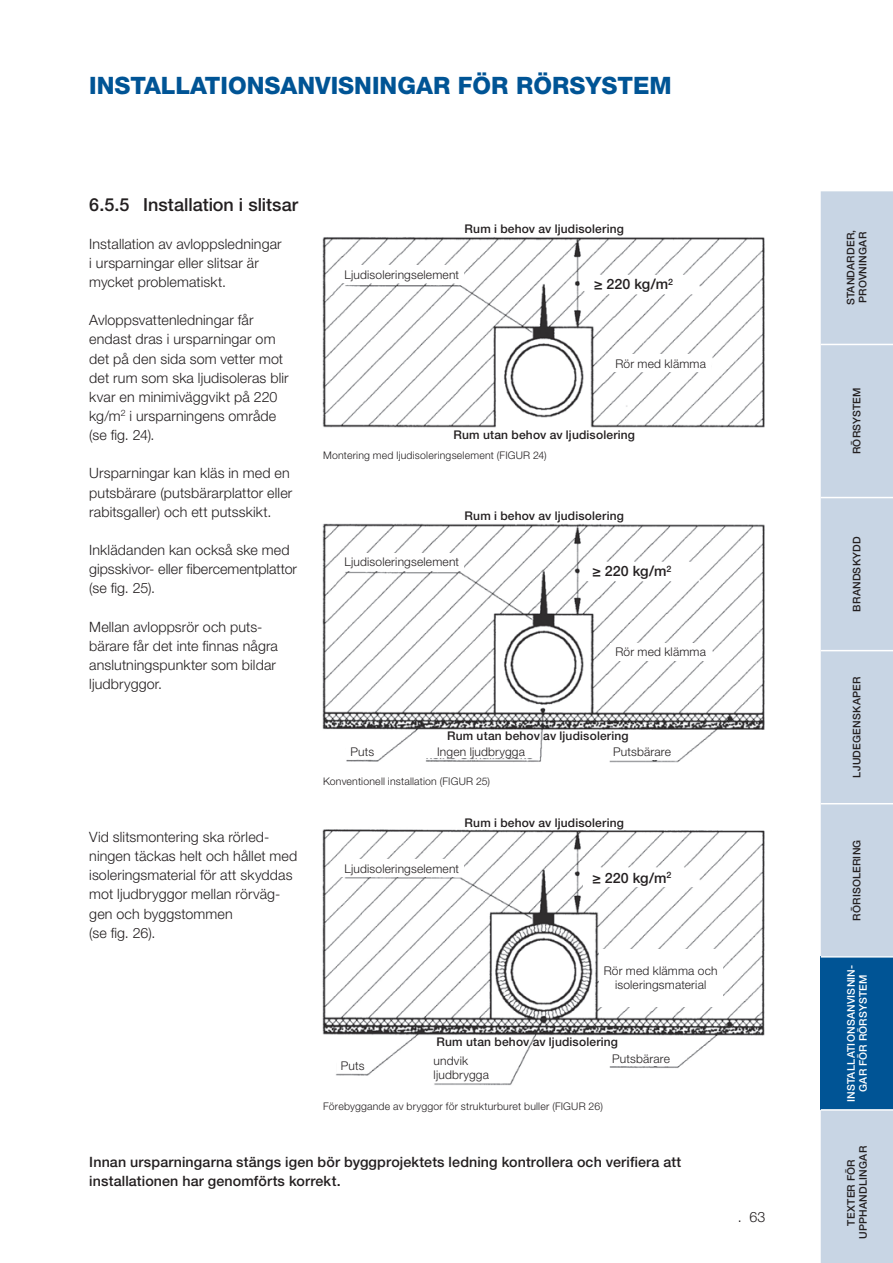
<style>
.page{position:relative;width:893px;height:1263px;background:#fff}
.page>*{position:absolute;margin:0;border:0;box-sizing:border-box;transform-origin:0 0}
.t1{font:800 24px "Helvetica Neue LT Pro";color:#005495}
.t2{font:500 18px "Helvetica Neue LT Pro";color:#231f20}
.t3{font:300 14.25px/19.2px "Helvetica Neue LT Pro";letter-spacing:.01em;color:#231f20}
.t4{font:500 14.25px/19.2px "Helvetica Neue LT Pro";letter-spacing:.01em;color:#231f20}
.t5{font:300 12px/14.4px "Helvetica Neue LT Pro";letter-spacing:.015em;color:#231f20;text-align:center}
.t6{font:500 12px "Helvetica Neue LT Pro";letter-spacing:.015em;color:#231f20}
.t7{font:300 10.5px "Helvetica Neue LT Pro";letter-spacing:.02em;color:#231f20}
.t8{font:500 10.5px/12px "Helvetica Neue LT Pro";letter-spacing:.02em;color:#231f20}
.t9{font:500 10.5px/12px "Helvetica Neue LT Pro";letter-spacing:.02em;color:#fff;text-align:center}
</style>
<div class="page">
<div style="left:821px;top:191px;width:72px;height:1072px;background:#c8d5e4"></div>
<div style="left:821px;top:957px;width:72px;height:153px;background:#005495"></div>
<hr style="left:821px;top:344px;width:72px;height:1px;background:#fff">
<hr style="left:821px;top:497px;width:72px;height:1px;background:#fff">
<hr style="left:821px;top:650px;width:72px;height:1px;background:#fff">
<hr style="left:821px;top:803px;width:72px;height:1px;background:#fff">
<hr style="left:821px;top:956px;width:72px;height:1px;background:#fff">
<hr style="left:821px;top:1109px;width:72px;height:2px;background:#fff">
<img style="left:322px;top:829px;width:443px;height:257px">
<div style="left:534px;top:1073px;width:231px;height:18px;background:#fff"></div>
<img style="left:322px;top:237px;width:443px;height:191px">
<img style="left:322px;top:523px;width:443px;height:240px">
<div style="left:585px;top:275px;width:114px;height:18px;background:#fff"></div>
<div style="left:584px;top:562px;width:113px;height:18px;background:#fff"></div>
<div style="left:584px;top:868px;width:113px;height:19px;background:#fff"></div>
<div style="left:340px;top:266px;width:123px;height:17px;background:#fff"></div>
<div style="left:340px;top:553px;width:123px;height:18px;background:#fff"></div>
<div style="left:340px;top:859px;width:123px;height:18px;background:#fff"></div>
<div style="left:610px;top:355px;width:101px;height:17px;background:#fff"></div>
<div style="left:610px;top:643px;width:101px;height:17px;background:#fff"></div>
<div style="left:599px;top:949px;width:123px;height:57px;background:#fff"></div>
<div style="left:346px;top:746px;width:32px;height:12px;background:#fff"></div>
<div style="left:337px;top:1060px;width:32px;height:12px;background:#fff"></div>
<div style="left:424px;top:745px;width:114px;height:13px;background:#fff"></div>
<div style="left:431px;top:1053px;width:77px;height:29px;background:#fff"></div>
<div style="left:607px;top:744px;width:68px;height:15px;background:#fff"></div>
<div style="left:606px;top:1050px;width:68px;height:16px;background:#fff"></div>
<h1 class="t1" style="left:89px;top:71px;width:584px">INSTALLATIONSANVISNINGAR FÖR RÖRSYSTEM</h1>
<p class="t2" style="left:89px;top:193px;width:210px">6.5.5 Installation i slitsar</p>
<p class="t3" style="left:89px;top:234px;width:194px">Installation av avloppsledningar i ursparningar eller slitsar är mycket problematiskt.</p>
<p class="t3" style="left:89px;top:310px;width:201px">Avloppsvattenledningar får endast dras i ursparningar om det på den sida som vetter mot det rum som ska ljudisoleras blir kvar en minimiväggvikt på 220 kg/m<sup>2</sup> i ursparningens område (se fig. 24).</p>
<p class="t3" style="left:89px;top:463px;width:205px">Ursparningar kan kläs in med en putsbärare (putsbärarplattor eller rabitsgaller) och ett putsskikt.</p>
<p class="t3" style="left:89px;top:540px;width:209px">Inklädanden kan också ske med gipsskivor- eller fibercementplattor (se fig. 25).</p>
<p class="t3" style="left:89px;top:616px;width:190px">Mellan avloppsrör och puts&shy;bärare får det inte finnas några anslutningspunkter som bildar ljudbryggor.</p>
<p class="t3" style="left:89px;top:827px;width:210px">Vid slitsmontering ska rörled&shy;ningen täckas helt och hållet med isoleringsmaterial för att skyddas mot ljudbryggor mellan rörväg&shy;gen och byggstommen<br>(se fig. 26).</p>
<p class="t6" style="left:465px;top:222px;width:161px">Rum i behov av ljudisolering</p>
<p class="t5" style="left:345px;top:267px;width:116px">Ljudisoleringselement</p>
<p class="t4" style="left:594px;top:275px;width:81px">≥ 220 kg/m<sup>2</sup></p>
<p class="t5" style="left:615px;top:356px;width:92px">Rör med klämma</p>
<p class="t6" style="left:453px;top:427px;width:183px">Rum utan behov av ljudisolering</p>
<p class="t7" style="left:323px;top:449px;width:225px">Montering med ljudisoleringselement (FIGUR 24)</p>
<p class="t6" style="left:465px;top:509px;width:161px">Rum i behov av ljudisolering</p>
<p class="t5" style="left:345px;top:555px;width:116px">Ljudisoleringselement</p>
<p class="t4" style="left:592px;top:562px;width:81px">≥ 220 kg/m<sup>2</sup></p>
<p class="t5" style="left:615px;top:644px;width:92px">Rör med klämma</p>
<p class="t5" style="left:350px;top:745px;width:25px">Puts</p>
<p class="t6" style="left:447px;top:728px;width:183px">Rum utan behov av ljudisolering</p>
<p class="t5" style="left:437px;top:744px;width:89px">Ingen ljudbrygga</p>
<p class="t5" style="left:613px;top:744px;width:59px">Putsbärare</p>
<p class="t7" style="left:323px;top:774px;width:168px">Konventionell installation (FIGUR 25)</p>
<p class="t6" style="left:465px;top:815px;width:161px">Rum i behov av ljudisolering</p>
<p class="t5" style="left:345px;top:861px;width:116px">Ljudisoleringselement</p>
<p class="t4" style="left:592px;top:868px;width:81px">≥ 220 kg/m<sup>2</sup></p>
<p class="t5" style="left:604px;top:963px;width:115px">Rör med klämma och isoleringsmaterial</p>
<p class="t5" style="left:341px;top:1059px;width:25px">Puts</p>
<p class="t6" style="left:436px;top:1034px;width:183px">Rum utan behov av ljudisolering</p>
<p class="t5" style="left:434px;top:1053px;width:57px;text-align:left">undvik ljudbrygga</p>
<p class="t5" style="left:612px;top:1051px;width:59px">Putsbärare</p>
<p class="t7" style="left:323px;top:1100px;width:281px">Förebyggande av bryggor för strukturburet buller (FIGUR 26)</p>
<p class="t4" style="left:89px;top:1152px;width:593px">Innan ursparningarna stängs igen bör byggprojektets ledning kontrollera och verifiera att installationen har genomförts korrekt.</p>
<p class="t3" style="left:738px;top:1207px;width:29px">. 63</p>
<p class="t8" style="left:845px;top:305px;width:77px;rotate:-90deg">STANDARDER,<br>PROVNINGAR</p>
<p class="t8" style="left:851px;top:454px;width:68px;rotate:-90deg">RÖRSYSTEM</p>
<p class="t8" style="left:851px;top:612px;width:77px;rotate:-90deg">BRANDSKYDD</p>
<p class="t8" style="left:851px;top:778px;width:102px;rotate:-90deg">LJUDEGENSKAPER</p>
<p class="t8" style="left:851px;top:921px;width:83px;rotate:-90deg">RÖRISOLERING</p>
<p class="t9" style="left:845px;top:1102px;width:139px;rotate:-90deg">INSTALLATIONSANVISNIN-<br>GAR FÖR RÖRSYSTEM</p>
<p class="t8" style="left:845px;top:1239px;width:94px;text-align:center;rotate:-90deg">TEXTER FÖR<br>UPPHANDLINGAR</p>
</div>
